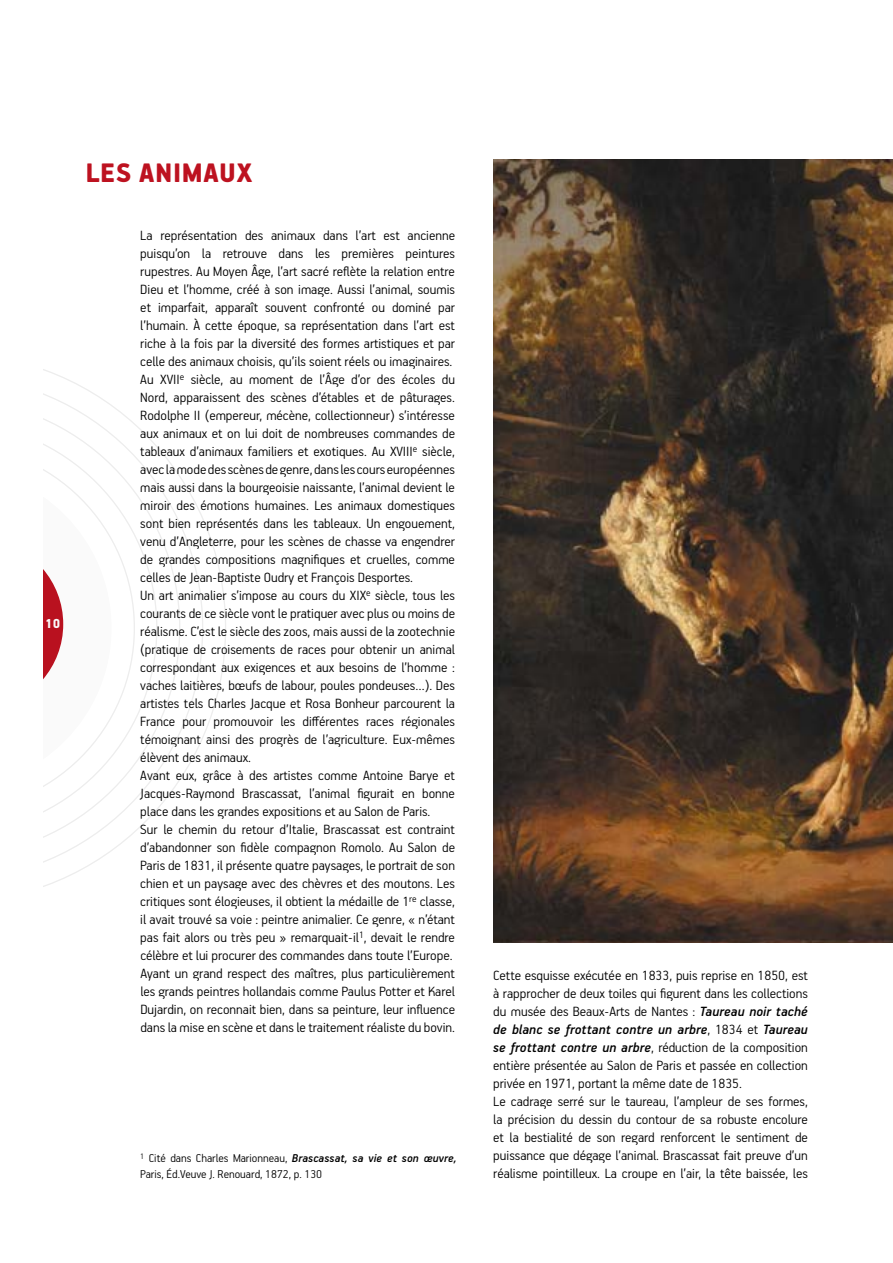
<style>
.page{position:relative;width:893px;height:1263px;background:#fff}
.page>*{position:absolute;margin:0;border:0;box-sizing:border-box;transform-origin:0 0}
.t1{font:900 30px "PF Handbook Pro";letter-spacing:.02em;color:#bd1220}
.t2{font:300 15px/18px "PF Handbook Pro";color:#000}
.t3{font:900 14.55px "PF Handbook Pro";color:#fff}
.t4{font:300 12.75px/15.3px "PF Handbook Pro";color:#000}
.s1{font-weight:500;font-style:italic}
</style>
<div class="page">
<img style="left:493px;top:159px;width:400px;height:783px">
<svg style="left:43px;top:376px;width:160px;height:504px"></svg>
<svg style="left:43px;top:399px;width:137px;height:458px"></svg>
<svg style="left:43px;top:422px;width:114px;height:412px"></svg>
<svg style="left:43px;top:444px;width:92px;height:368px"></svg>
<svg style="left:43px;top:468px;width:69px;height:320px"></svg>
<p class="t3" style="left:45px;top:615px;width:17px">10</p>
<h1 class="t1" style="left:85px;top:155px;width:168px">LES ANIMAUX</h1>
<p class="t2" style="left:140px;top:226px;width:316px">La représentation des animaux dans l’art est ancienne puisqu’on la retrouve dans les premières peintures rupestres. Au Moyen Âge, l’art sacré reflète la relation entre Dieu et l’homme, créé à son image. Aussi l’animal, soumis et imparfait, apparaît souvent confronté ou dominé par l’humain. À cette époque, sa représentation dans l’art est riche à la fois par la diversité des formes artistiques et par celle des animaux choisis, qu’ils soient réels ou imaginaires.<br>Au XVII<sup>e</sup> siècle, au moment de l’Âge d’or des écoles du Nord, apparaissent des scènes d’étables et de pâturages.<br>Rodolphe II (empereur, mécène, collectionneur) s’intéresse aux animaux et on lui doit de nombreuses commandes de tableaux d’animaux familiers et exotiques. Au XVIII<sup>e</sup> siècle, avec la mode des scènes de genre, dans les cours européennes mais aussi dans la bourgeoisie naissante, l’animal devient le miroir des émotions humaines. Les animaux domestiques sont bien représentés dans les tableaux. Un engouement, venu d’Angleterre, pour les scènes de chasse va engendrer de grandes compositions magnifiques et cruelles, comme celles de Jean-Baptiste Oudry et François Desportes.<br>Un art animalier s’impose au cours du XIX<sup>e</sup> siècle, tous les courants de ce siècle vont le pratiquer avec plus ou moins de réalisme. C’est le siècle des zoos, mais aussi de la zootechnie (pratique de croisements de races pour obtenir un animal correspondant aux exigences et aux besoins de l’homme : vaches laitières, bœufs de labour, poules pondeuses…). Des artistes tels Charles Jacque et Rosa Bonheur parcourent la France pour promouvoir les différentes races régionales témoignant ainsi des progrès de l’agriculture. Eux-mêmes élèvent des animaux.<br>Avant eux, grâce à des artistes comme Antoine Barye et Jacques-Raymond Brascassat, l’animal figurait en bonne place dans les grandes expositions et au Salon de Paris.<br>Sur le chemin du retour d’Italie, Brascassat est contraint d’abandonner son fidèle compagnon Romolo. Au Salon de Paris de 1831, il présente quatre paysages, le portrait de son chien et un paysage avec des chèvres et des moutons. Les critiques sont élogieuses, il obtient la médaille de 1<sup>re</sup> classe, il avait trouvé sa voie : peintre animalier. Ce genre, « n’étant pas fait alors ou très peu » remarquait-il<sup>1</sup>, devait le rendre célèbre et lui procurer des commandes dans toute l’Europe.<br>Ayant un grand respect des maîtres, plus particulièrement les grands peintres hollandais comme Paulus Potter et Karel Dujardin, on reconnait bien, dans sa peinture, leur influence dans la mise en scène et dans le traitement réaliste du bovin.</p>
<p class="t4" style="left:140px;top:1150px;width:318px"><sup>1</sup> Cité dans Charles Marionneau, <span class="s1">Brascassat, sa vie et son œuvre,<br></span>Paris, Éd.Veuve J. Renouard, 1872, p. 130</p>
<p class="t2" style="left:493px;top:965px;width:316px">Cette esquisse exécutée en 1833, puis reprise en 1850, est à rapprocher de deux toiles qui figurent dans les collections du musée des Beaux-Arts de Nantes : <span class="s1">Taureau noir taché de blanc se frottant contre un arbre</span>, 1834 et <span class="s1">Taureau se frottant contre un arbre</span>, réduction de la composition entière présentée au Salon de Paris et passée en collection privée en 1971, portant la même date de 1835.<br>Le cadrage serré sur le taureau, l’ampleur de ses formes, la précision du dessin du contour de sa robuste encolure et la bestialité de son regard renforcent le sentiment de puissance que dégage l’animal. Brascassat fait preuve d’un réalisme pointilleux. La croupe en l’air, la tête baissée, les</p>
</div>
